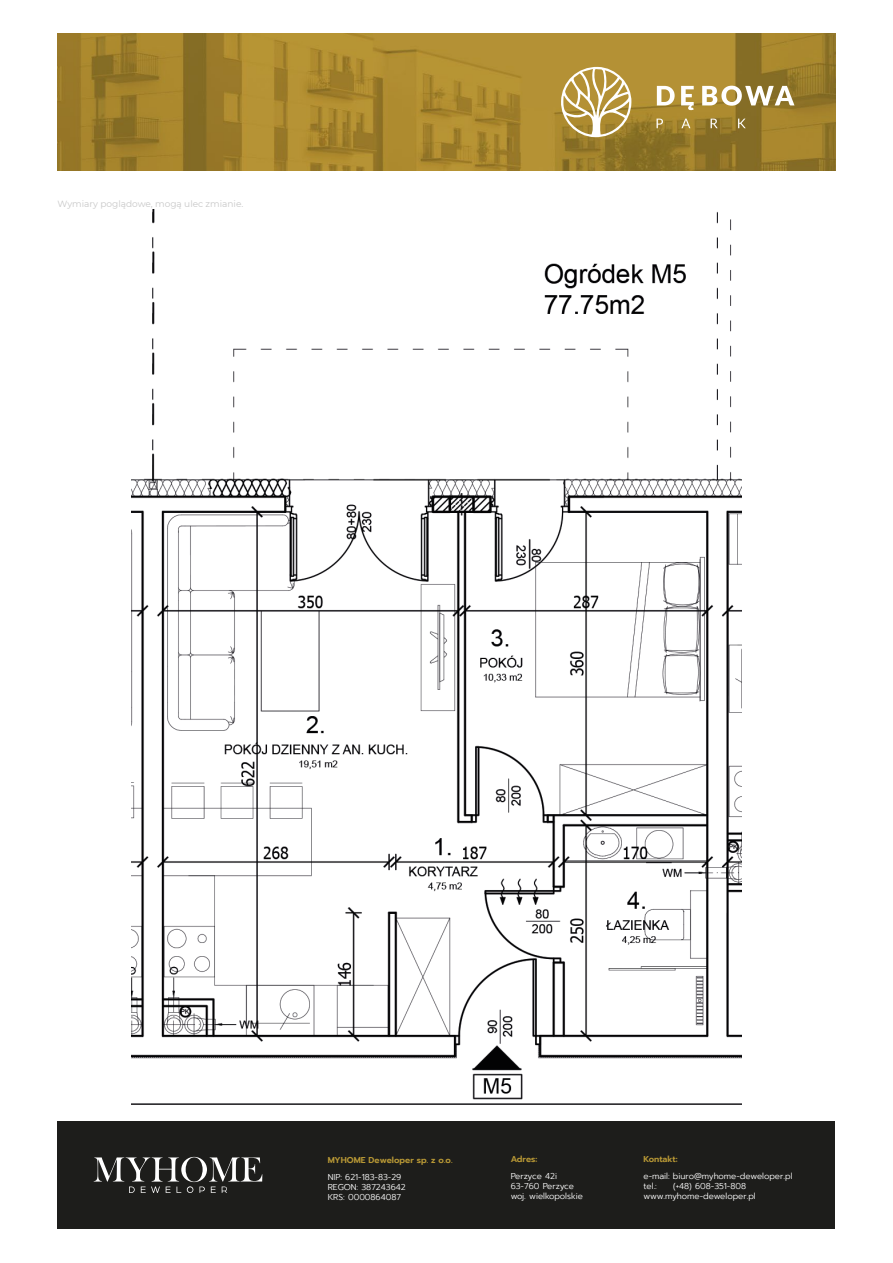
<style>
.page{position:relative;width:893px;height:1263px;background:#fff}
.page>*{position:absolute;margin:0;border:0;box-sizing:border-box;transform-origin:0 0}
.t1{font:9px "Montserrat";color:#c7c7c7}
.t2{font:300 8.55px/10.2px "Prompt";color:#fff}
.t3{font:600 8.55px "Prompt";color:#b89835}
</style>
<div class="page">
<div style="left:57px;top:1121px;width:778px;height:107px;background:#1d1d1b"></div>
<svg style="left:94px;top:1157px;width:168px;height:36px"></svg>
<img style="left:57px;top:33px;width:778px;height:138px">
<svg style="left:657px;top:86px;width:18px;height:19px"></svg>
<svg style="left:681px;top:86px;width:13px;height:24px"></svg>
<svg style="left:702px;top:86px;width:92px;height:20px"></svg>
<svg style="left:657px;top:119px;width:6px;height:9px"></svg>
<svg style="left:681px;top:119px;width:9px;height:9px"></svg>
<svg style="left:711px;top:119px;width:7px;height:9px"></svg>
<svg style="left:738px;top:119px;width:8px;height:9px"></svg>
<svg style="left:560px;top:66px;width:72px;height:72px"></svg>
<img style="left:132px;top:209px;width:609px;height:896px">
<p class="t1" style="left:58px;top:198px;width:187px">Wymiary poglądowe, mogą ulec zmianie.</p>
<p class="t3" style="left:328px;top:1153px;width:126px">MYHOME Deweloper sp. z o.o.</p>
<p class="t2" style="left:328px;top:1171px;width:80px">NIP: 621-183-83-29<br>REGON: 387243642<br>KRS: 0000864087</p>
<p class="t3" style="left:511px;top:1152px;width:28px">Adres:</p>
<p class="t2" style="left:511px;top:1171px;width:74px">Perzyce 42i<br>63-760 Perzyce woj. wielkopolskie</p>
<p class="t3" style="left:643px;top:1152px;width:36px">Kontakt:</p>
<p class="t2" style="left:643px;top:1171px;width:150px">e-mail: biuro@myhome-deweloper.pl tel.:</p>
<p class="t2" style="left:643px;top:1181px;width:114px;text-indent:29px">(+48) 608-351-808 www.myhome-deweloper.pl</p>
</div>
